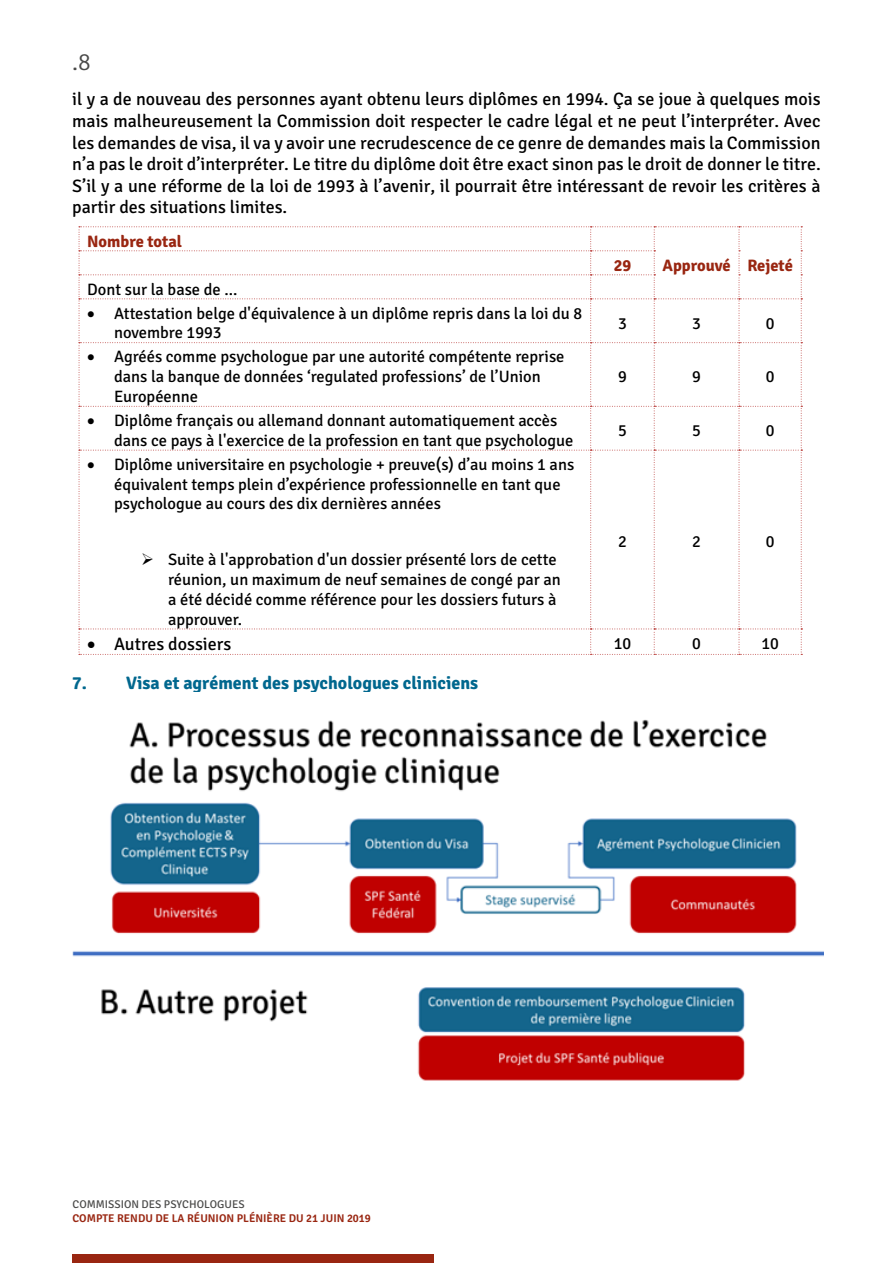
<style>
.page{position:relative;width:893px;height:1263px;background:#fff}
.page>*{position:absolute;margin:0;border:0;box-sizing:border-box;transform-origin:0 0}
.t1{font:300 24px "Signika";color:#4a4a49}
.t2{font:18px/21.6px "Signika";color:#000;text-align:justify}
.t3{font:700 18px "Signika";color:#00678e}
.t4{font:16.5px/19.8px "Signika";color:#000}
.t5{font:700 16.5px "Signika";color:#992611}
.t6{font:600 11.25px "Signika";color:#992611}
.t7{font:11.25px "Signika";color:#4a4a49}
</style>
<div class="page">
<div style="left:73px;top:1254px;width:361px;height:9px;background:#992611"></div>
<img style="left:72px;top:719px;width:752px;height:362px">
<svg style="left:79px;top:226px;width:723px;height:429px"></svg>
<h1 class="t1" style="left:72px;top:49px;width:20px">.8</h1>
<p class="t2" style="left:72px;top:89px;width:750px">il y a de nouveau des personnes ayant obtenu leurs diplômes en 1994. Ça se joue à quelques mois mais malheureusement la Commission doit respecter le cadre légal et ne peut l’interpréter. Avec les demandes de visa, il va y avoir une recrudescence de ce genre de demandes mais la Commission n’a pas le droit d’interpréter. Le titre du diplôme doit être exact sinon pas le droit de donner le titre.<br>S’il y a une réforme de la loi de 1993 à l’avenir, il pourrait être intéressant de revoir les critères à partir des situations limites.</p>
<p class="t5" style="left:87px;top:231px;width:96px">Nombre total</p>
<p class="t5" style="left:614px;top:255px;width:19px">29</p>
<p class="t5" style="left:662px;top:255px;width:132px">Approuvé Rejeté</p>
<p class="t4" style="left:87px;top:279px;width:152px">Dont sur la base de ...</p>
<p class="t4" style="left:114px;top:303px;width:470px;text-indent:-27px">• Attestation belge d'équivalence à un diplôme repris dans la loi du 8 novembre 1993</p>
<p class="t4" style="left:618px;top:313px;width:10px">3</p>
<p class="t4" style="left:692px;top:313px;width:10px">3</p>
<p class="t4" style="left:766px;top:313px;width:10px">0</p>
<p class="t4" style="left:114px;top:347px;width:452px;text-indent:-27px">• Agréés comme psychologue par une autorité compétente reprise dans la banque de données ‘regulated professions’ de l’Union<br>Européenne</p>
<p class="t4" style="left:618px;top:367px;width:10px">9</p>
<p class="t4" style="left:692px;top:367px;width:10px">9</p>
<p class="t4" style="left:766px;top:367px;width:10px">0</p>
<p class="t4" style="left:114px;top:411px;width:461px;text-indent:-27px">• Diplôme français ou allemand donnant automatiquement accès dans ce pays à l'exercice de la profession en tant que psychologue</p>
<p class="t4" style="left:618px;top:421px;width:10px">5</p>
<p class="t4" style="left:692px;top:421px;width:10px">5</p>
<p class="t4" style="left:766px;top:421px;width:10px">0</p>
<p class="t4" style="left:114px;top:455px;width:462px;text-indent:-27px">• Diplôme universitaire en psychologie + preuve(s) d’au moins 1 ans équivalent temps plein d’expérience professionnelle en tant que psychologue au cours des dix dernières années</p>
<p class="t4" style="left:168px;top:550px;width:394px;text-indent:-27px">➢ Suite à l'approbation d'un dossier présenté lors de cette réunion, un maximum de neuf semaines de congé par an a été décidé comme référence pour les dossiers futurs à approuver.</p>
<p class="t4" style="left:618px;top:532px;width:10px">2</p>
<p class="t4" style="left:692px;top:532px;width:10px">2</p>
<p class="t4" style="left:766px;top:532px;width:10px">0</p>
<p class="t2" style="left:87px;top:634px;width:146px">• Autres dossiers</p>
<p class="t4" style="left:614px;top:634px;width:19px">10</p>
<p class="t4" style="left:692px;top:634px;width:10px">0</p>
<p class="t4" style="left:761px;top:634px;width:19px">10</p>
<p class="t3" style="left:72px;top:672px;width:407px">7. Visa et agrément des psychologues cliniciens</p>
<p class="t7" style="left:73px;top:1198px;width:174px">COMMISSION DES PSYCHOLOGUES</p>
<p class="t6" style="left:73px;top:1211px;width:300px">COMPTE RENDU DE LA RÉUNION PLÉNIÈRE DU 21 JUIN 2019</p>
</div>
